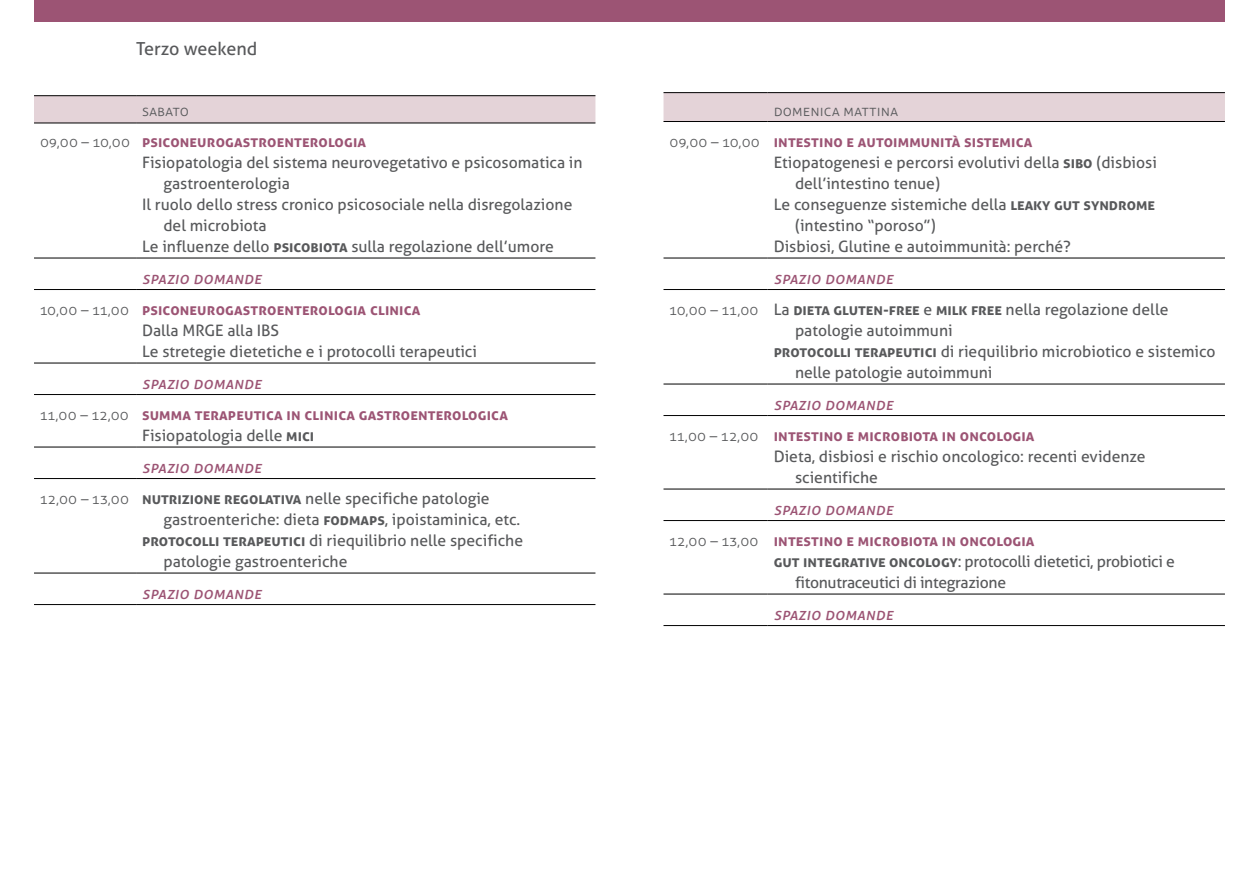
<style>
.page{position:relative;width:1259px;height:893px;background:#fff}
.page>*{position:absolute;margin:0;border:0;box-sizing:border-box;transform-origin:0 0}
.t1{font:18px "Aller";color:#58595b}
.t2{font:italic 16.5px "Aller";letter-spacing:.05em;color:#9c5474}
.t3{font:15.75px/21px "Aller";color:#58595b}
.t4{font:700 15.75px/21px "Aller";letter-spacing:.01em;color:#9c5474}
.t5{font:15.75px "Aller";letter-spacing:-.02em;color:#58595b}
.t6{font:300 15px "Aller";letter-spacing:.005em;color:#58595b}
.s1{font-weight:300;font-size:15px;color:#58595b}
.s2{font-weight:700}
.s3{font-weight:300;font-size:15px}
.s4{font-weight:700;color:#9c5474}
.s5{font-weight:400;color:#58595b}
.s6{color:#58595b}
</style>
<div class="page">
<div style="left:34px;top:0;width:1191px;height:21px;background:#9c5474"></div>
<div style="left:663px;top:93px;width:562px;height:28px;background:#e4d3d8"></div>
<hr style="left:767px;top:121px;width:458px;height:1px;background:#000">
<hr style="left:767px;top:258px;width:458px;height:1px;background:#000">
<hr style="left:767px;top:289px;width:458px;height:1px;background:#000">
<hr style="left:767px;top:384px;width:458px;height:1px;background:#000">
<hr style="left:767px;top:415px;width:458px;height:1px;background:#000">
<hr style="left:767px;top:489px;width:458px;height:1px;background:#000">
<hr style="left:767px;top:520px;width:458px;height:1px;background:#000">
<hr style="left:767px;top:594px;width:458px;height:1px;background:#000">
<hr style="left:767px;top:625px;width:458px;height:1px;background:#000">
<hr style="left:663px;top:121px;width:104px;height:1px;background:#000">
<hr style="left:663px;top:258px;width:104px;height:1px;background:#000">
<hr style="left:663px;top:289px;width:104px;height:1px;background:#000">
<hr style="left:663px;top:384px;width:104px;height:1px;background:#000">
<hr style="left:663px;top:415px;width:104px;height:1px;background:#000">
<hr style="left:663px;top:489px;width:104px;height:1px;background:#000">
<hr style="left:663px;top:520px;width:104px;height:1px;background:#000">
<hr style="left:663px;top:594px;width:104px;height:1px;background:#000">
<hr style="left:663px;top:625px;width:104px;height:1px;background:#000">
<hr style="left:663px;top:92px;width:104px;height:1px;background:#000">
<hr style="left:767px;top:92px;width:458px;height:1px;background:#000">
<svg style="left:34px;top:96px;width:561px;height:27px;background:#ddcdd2"></svg>
<hr style="left:136px;top:95px;width:459px;height:1px;background:#000">
<hr style="left:136px;top:123px;width:459px;height:1px;background:#000">
<hr style="left:136px;top:258px;width:459px;height:1px;background:#000">
<hr style="left:136px;top:289px;width:459px;height:1px;background:#000">
<hr style="left:136px;top:363px;width:459px;height:1px;background:#000">
<hr style="left:136px;top:394px;width:459px;height:1px;background:#000">
<hr style="left:136px;top:447px;width:459px;height:1px;background:#000">
<hr style="left:136px;top:478px;width:459px;height:1px;background:#000">
<hr style="left:136px;top:573px;width:459px;height:1px;background:#000">
<hr style="left:136px;top:604px;width:459px;height:1px;background:#000">
<hr style="left:34px;top:95px;width:102px;height:1px;background:#000">
<hr style="left:34px;top:258px;width:102px;height:1px;background:#000">
<hr style="left:34px;top:363px;width:102px;height:1px;background:#000">
<hr style="left:34px;top:447px;width:102px;height:1px;background:#000">
<hr style="left:34px;top:573px;width:102px;height:1px;background:#000">
<hr style="left:34px;top:123px;width:102px;height:1px;background:#000">
<hr style="left:34px;top:289px;width:102px;height:1px;background:#000">
<hr style="left:34px;top:394px;width:102px;height:1px;background:#000">
<hr style="left:34px;top:478px;width:102px;height:1px;background:#000">
<hr style="left:34px;top:604px;width:102px;height:1px;background:#000">
<p class="t1" style="left:136px;top:38px;width:123px">Terzo weekend</p>
<p class="t6" style="left:142px;top:101px;width:48px">sabato</p>
<p class="t4" style="left:40px;top:131px;width:327px"><span class="s1">09,00 – 10,00</span> psiconeurogastroenterologia</p>
<p class="t3" style="left:142px;top:152px;width:442px">Fisiopatologia del sistema neurovegetativo e psicosomatica in</p>
<p class="t3" style="left:163px;top:173px;width:128px">gastroenterologia</p>
<p class="t3" style="left:142px;top:194px;width:432px">Il ruolo dello stress cronico psicosociale nella disregolazione</p>
<p class="t3" style="left:163px;top:215px;width:105px">del microbiota</p>
<p class="t3" style="left:142px;top:236px;width:413px">Le influenze dello <span class="s2">psicobiota</span> sulla regolazione dell’umore</p>
<p class="t2" style="left:142px;top:268px;width:121px">spazio domande</p>
<p class="t3" style="left:142px;top:299px;width:336px;text-indent:-102px"><span class="s3">10,00 – 11,00</span> <span class="s4">psiconeurogastroenterologia clinica<br></span>Dalla MRGE alla IBS<br>Le stretegie dietetiche e i protocolli terapeutici</p>
<p class="t2" style="left:142px;top:373px;width:121px">spazio domande</p>
<p class="t4" style="left:142px;top:404px;width:367px;text-indent:-102px"><span class="s1">11,00 – 12,00</span> summa terapeutica in clinica gastroenterologica<br><span class="s5">Fisiopatologia delle</span> <span class="s6">mici</span></p>
<p class="t2" style="left:142px;top:457px;width:121px">spazio domande</p>
<p class="t3" style="left:40px;top:488px;width:451px"><span class="s3">12,00 – 13,00</span> <span class="s2">nutrizione regolativa</span> nelle specifiche patologie</p>
<p class="t3" style="left:163px;top:509px;width:358px">gastroenteriche: dieta <span class="s2">fodmaps</span>, ipoistaminica, etc.</p>
<p class="t3" style="left:142px;top:530px;width:382px"><span class="s2">protocolli terapeutici</span> di riequilibrio nelle specifiche</p>
<p class="t3" style="left:163px;top:551px;width:186px">patologie gastroenteriche</p>
<p class="t2" style="left:142px;top:583px;width:121px">spazio domande</p>
<p class="t6" style="left:773px;top:101px;width:126px">domenica mattina</p>
<p class="t4" style="left:669px;top:131px;width:364px"><span class="s1">09,00 – 10,00</span> intestino e autoimmunità sistemica</p>
<p class="t3" style="left:773px;top:152px;width:385px">Etiopatogenesi e percorsi evolutivi della <span class="s2">sibo</span> (disbiosi</p>
<p class="t3" style="left:795px;top:173px;width:147px">dell’intestino tenue)</p>
<p class="t3" style="left:773px;top:194px;width:383px">Le conseguenze sistemiche della <span class="s2">leaky gut syndrome</span></p>
<p class="t3" style="left:795px;top:215px;width:142px">(intestino “poroso”)</p>
<p class="t3" style="left:773px;top:236px;width:298px">Disbiosi, Glutine e autoimmunità: perché?</p>
<p class="t2" style="left:773px;top:268px;width:121px">spazio domande</p>
<p class="t3" style="left:669px;top:299px;width:500px"><span class="s3">10,00 – 11,00</span> La <span class="s2">dieta gluten-free</span> e <span class="s2">milk free</span> nella regolazione delle</p>
<p class="t3" style="left:795px;top:320px;width:159px">patologie autoimmuni</p>
<p class="t3" style="left:773px;top:341px;width:443px"><span class="s2">protocolli terapeutici</span> di riequilibrio microbiotico e sistemico</p>
<p class="t3" style="left:795px;top:362px;width:199px">nelle patologie autoimmuni</p>
<p class="t2" style="left:773px;top:394px;width:121px">spazio domande</p>
<p class="t4" style="left:669px;top:425px;width:366px"><span class="s1">11,00 – 12,00</span> intestino e microbiota in oncologia</p>
<p class="t3" style="left:773px;top:446px;width:373px">Dieta, disbiosi e rischio oncologico: recenti evidenze</p>
<p class="t3" style="left:795px;top:467px;width:85px">scientifiche</p>
<p class="t2" style="left:773px;top:499px;width:121px">spazio domande</p>
<p class="t4" style="left:669px;top:530px;width:366px"><span class="s1">12,00 – 13,00</span> intestino e microbiota in oncologia</p>
<p class="t5" style="left:773px;top:552px;width:403px"><span class="s2">gut integrative oncology</span>: protocolli dietetici, probiotici e</p>
<p class="t5" style="left:795px;top:573px;width:213px">fitonutraceutici di integrazione</p>
<p class="t2" style="left:773px;top:604px;width:121px">spazio domande</p>
</div>
